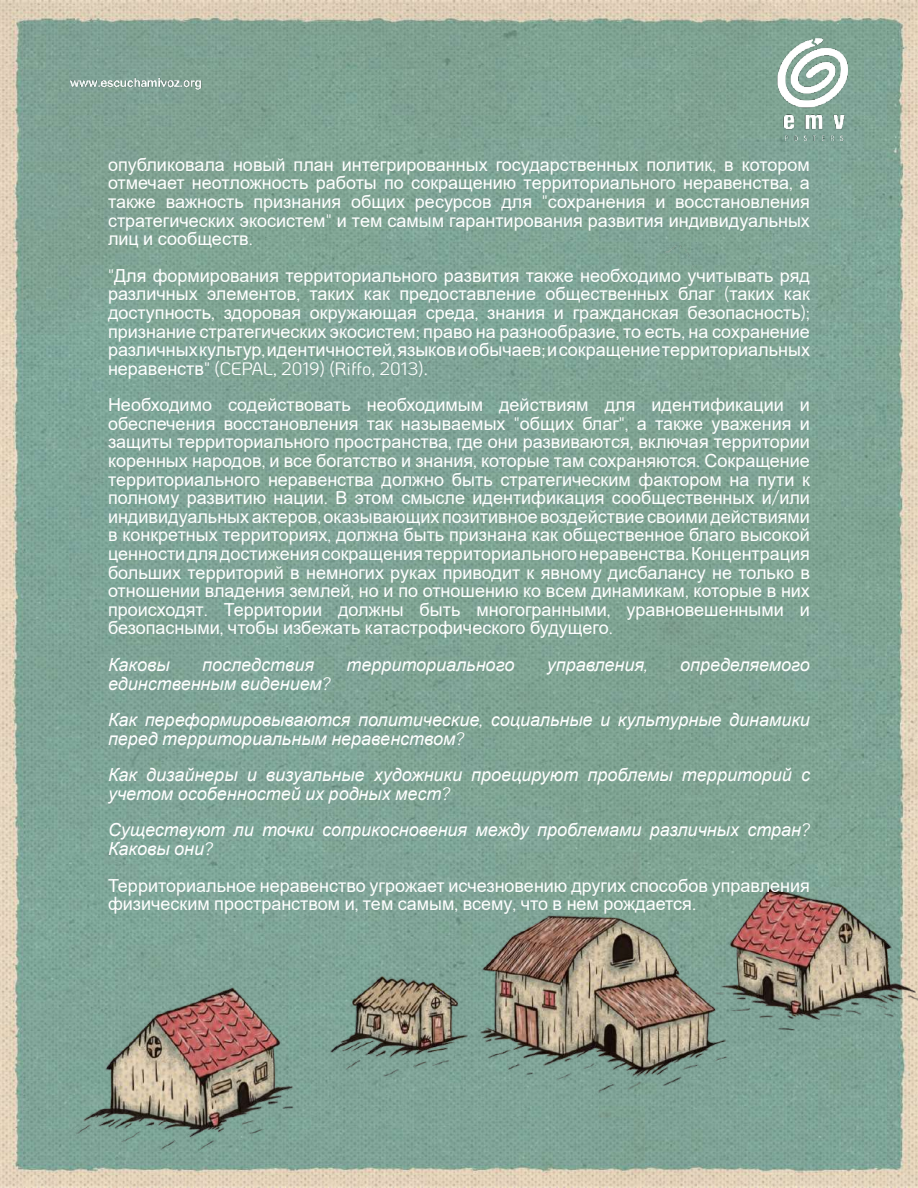
<style>
.page{position:relative;width:918px;height:1188px;background:#fff}
.page>*{position:absolute;margin:0;border:0;box-sizing:border-box;transform-origin:0 0}
.t1{font:18px/18.6px "Arial";color:#fff;text-align:justify}
.t2{font:italic 18px/36.6px "Arial";color:#fff}
.t3{font:18px "Ko Ho";color:#fff}
.s1{font-family:"Ko Ho"}
.s2{font-family:"Arial"}
.s3{font-style:italic}
.s4{font-family:"Ko Ho";font-style:italic}
</style>
<div class="page">
<img style="left:0;top:0;width:918px;height:199px">
<img style="left:0;top:199px;width:918px;height:989px">
<img style="left:71px;top:38px;width:776px;height:102px">
<p class="t1" style="left:108px;top:157px;width:704px">опубликовала новый план интегрированных государственных политик<span class="s1">,</span> в котором отмечает неотложность работы по сокращению территориального неравенства<span class="s1">,</span> а также важность признания общих ресурсов для <span class="s1">"</span>сохранения и восстановления стратегических экосистем<span class="s1">"</span> и тем самым гарантирования развития индивидуальных лиц и сообществ<span class="s1">.</span></p>
<p class="t1" style="left:108px;top:268px;width:704px"><span class="s1">"</span>Для формирования территориального развития также необходимо учитывать ряд различных элементов<span class="s1">,</span> таких как предоставление общественных благ <span class="s1">(</span>таких как доступность<span class="s1">,</span> здоровая окружающая среда<span class="s1">,</span> знания и гражданская безопасность<span class="s1">); </span>признание стратегических экосистем<span class="s1">;</span> право на разнообразие<span class="s1">,</span> то есть<span class="s1">,</span> на сохранение различныхкультур<span class="s1">,</span>идентичностей<span class="s1">,</span>языковиобычаев<span class="s1">;</span>исокращениетерриториальных</p>
<p class="t3" style="left:108px;top:356px;width:321px"><span class="s2">неравенств</span>" (CEPAL, 2019) (Riffo, 2013).</p>
<p class="t1" style="left:108px;top:397px;width:704px">Необходимо содействовать необходимым действиям для идентификации и обеспечения восстановления так называемых <span class="s1">"</span>общих благ<span class="s1">",</span> а также уважения и защиты территориального пространства<span class="s1">,</span> где они развиваются<span class="s1">,</span> включая территории коренных народов<span class="s1">,</span> и все богатство и знания<span class="s1">,</span> которые там сохраняются<span class="s1">.</span> Сокращение территориального неравенства должно быть стратегическим фактором на пути к полному развитию нации<span class="s1">.</span> В этом смысле идентификация сообщественных и<span class="s1">/</span>или индивидуальныхактеров<span class="s1">,</span>оказывающих позитивноевоздействиесвоимидействиями в конкретных территориях<span class="s1">,</span> должна быть признана как общественное благо высокой ценностидлядостижениясокращениятерриториальногонеравенства<span class="s1">.</span>Концентрация больших территорий в немногих руках приводит к явному дисбалансу не только в отношении владения землей<span class="s1">,</span> но и по отношению ко всем динамикам<span class="s1">,</span> которые в них происходят<span class="s1">.</span> Территории должны быть многогранными<span class="s1">,</span> уравновешенными и безопасными<span class="s1">,</span> чтобы избежать катастрофического будущего<span class="s1">.</span></p>
<p class="t2" style="left:108px;top:648px;width:63px">Каковы</p>
<p class="t2" style="left:202px;top:648px;width:113px">последствия</p>
<p class="t2" style="left:346px;top:648px;width:169px">территориального</p>
<p class="t2" style="left:547px;top:648px;width:103px">управления<span class="s1">,</span></p>
<p class="t2" style="left:680px;top:648px;width:131px">определяемого</p>
<p class="t2" style="left:108px;top:667px;width:703px">единственным видением<span class="s1">?<br></span>Как переформировываются политические<span class="s1">,</span> социальные и культурные динамики</p>
<p class="t2" style="left:108px;top:722px;width:703px">перед территориальным неравенством<span class="s1">?<br></span>Как дизайнеры и визуальные художники проецируют проблемы территорий с</p>
<p class="t2" style="left:108px;top:777px;width:703px">учетом особенностей их родных мест<span class="s1">?<br></span>Существуют ли точки соприкосновения между проблемами различных стран<span class="s1">?</span></p>
<p class="t1" style="left:108px;top:832px;width:704px;line-height:36.6px"><span class="s3">Каковы они</span><span class="s4">?<br></span>Территориальное неравенство угрожает исчезновению других способов управления</p>
<p class="t1" style="left:108px;top:896px;width:590px">физическим пространством и<span class="s1">,</span> тем самым<span class="s1">,</span> всему<span class="s1">,</span> что в нем рождается<span class="s1">.</span></p>
</div>
